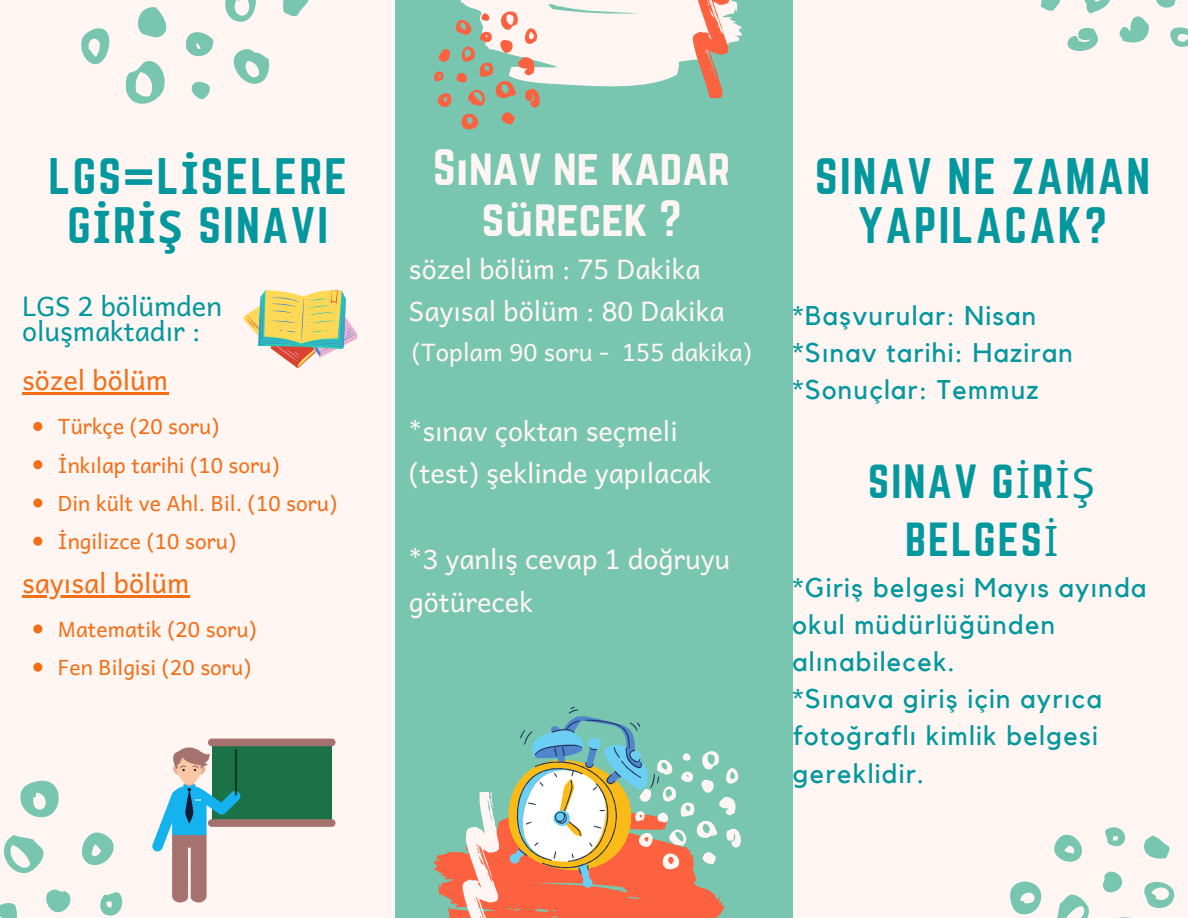
<style>
.page{position:relative;width:1188px;height:918px;background:#fff6f3}
.page>*{position:absolute;margin:0;border:0;box-sizing:border-box;transform-origin:0 0}
.t1{font:45px/49.5px "Norwester";letter-spacing:.05em;color:#03989e;text-align:center}
.t2{font:45px/50.7px "Norwester";color:#fff6f3;text-align:center}
.t3{font:42px/58.5px "Norwester";letter-spacing:.05em;color:#03989e;text-align:center}
.t4{font:27px/37.2px "Kollektif";letter-spacing:.05em;color:#03989e}
.t5{font:27px/42.8px "Andika";color:#fff6f3}
.t6{font:27px/24.8px "Andika";color:#03989e}
.t7{font:27px "Andika";color:#f46e16}
.t8{font:24px "Andika";color:#fff6f3}
.t9{font:21px/38.2px "Andika";color:#f46e16}
.s1{font-family:"Noto Sans";font-weight:700}
.s2{font-family:"Noto Sans"}
</style>
<div class="page">
<div style="left:395px;top:0;width:397px;height:918px;background:#78c6b0"></div>
<svg style="left:225px;top:0;width:31px;height:22px"></svg>
<svg style="left:283px;top:0;width:26px;height:17px"></svg>
<svg style="left:137px;top:7px;width:30px;height:31px"></svg>
<svg style="left:81px;top:28px;width:29px;height:37px"></svg>
<svg style="left:186px;top:32px;width:28px;height:25px"></svg>
<svg style="left:233px;top:49px;width:36px;height:35px"></svg>
<svg style="left:125px;top:61px;width:40px;height:43px"></svg>
<svg style="left:191px;top:81px;width:19px;height:19px"></svg>
<svg style="left:20px;top:781px;width:39px;height:37px"></svg>
<svg style="left:81px;top:832px;width:33px;height:34px"></svg>
<svg style="left:4px;top:835px;width:40px;height:38px"></svg>
<svg style="left:46px;top:889px;width:25px;height:24px"></svg>
<svg style="left:100px;top:892px;width:23px;height:24px"></svg>
<svg style="left:0;top:903px;width:17px;height:15px"></svg>
<svg style="left:1041px;top:0;width:19px;height:11px"></svg>
<svg style="left:1067px;top:27px;width:31px;height:25px"></svg>
<svg style="left:1084px;top:0;width:26px;height:13px"></svg>
<svg style="left:1120px;top:0;width:68px;height:47px"></svg>
<svg style="left:1010px;top:881px;width:32px;height:34px"></svg>
<svg style="left:1054px;top:834px;width:28px;height:28px"></svg>
<svg style="left:1057px;top:894px;width:32px;height:24px"></svg>
<svg style="left:1105px;top:827px;width:20px;height:20px"></svg>
<svg style="left:1144px;top:836px;width:26px;height:23px"></svg>
<svg style="left:1103px;top:871px;width:72px;height:47px"></svg>
<svg style="left:434px;top:0;width:308px;height:129px"></svg>
<svg style="left:243px;top:290px;width:114px;height:78px"></svg>
<svg style="left:33px;top:422px;width:9px;height:9px"></svg>
<svg style="left:33px;top:460px;width:9px;height:9px"></svg>
<svg style="left:33px;top:498px;width:9px;height:9px"></svg>
<svg style="left:33px;top:537px;width:9px;height:9px"></svg>
<svg style="left:33px;top:624px;width:9px;height:9px"></svg>
<svg style="left:33px;top:663px;width:9px;height:9px"></svg>
<hr style="left:22px;top:393px;width:146px;height:2px;background:#f46e16">
<hr style="left:22px;top:595px;width:168px;height:2px;background:#f46e16">
<svg style="left:434px;top:706px;width:307px;height:212px"></svg>
<div style="left:212px;top:743px;width:120px;height:80px;background:#1b7246"></div>
<div style="left:208px;top:739px;width:127px;height:7px;background:#a6726e;border-radius:4px"></div>
<div style="left:208px;top:819px;width:127px;height:8px;background:#a6726e;border-radius:4px"></div>
<svg style="left:152px;top:743px;width:89px;height:160px"></svg>
<hr style="left:235px;top:749px;width:2px;height:47px;background:#0e3b23">
<h1 class="t1" style="left:49px;top:153px;width:300px">LGS=L<span class="s1">İ</span>SELERE<br>G<span class="s1">İ</span>R<span class="s1">İŞ</span> SINAVI</h1>
<h1 class="t2" style="left:433px;top:144px;width:299px">S<span class="s1">ı</span>nav ne kadar s<span class="s1">ü</span>recek ?</h1>
<p class="t5" style="left:409px;top:246px;width:317px">sözel bölüm : 75 Dakika<br>Sayısal bölüm : 80 Dakika</p>
<p class="t8" style="left:412px;top:331px;width:342px">(Toplam 90 soru - 155 dakika)</p>
<p class="t6" style="left:22px;top:293px;width:201px">LGS 2 bölümden oluşmaktadır :</p>
<p class="t7" style="left:22px;top:358px;width:147px">sözel bölüm</p>
<p class="t9" style="left:58px;top:406px;width:281px">Türkçe (20 soru)<br>İnkılap tarihi (10 soru)<br>Din kült ve Ahl. Bil. (10 soru)<br>İngilizce (10 soru)</p>
<p class="t7" style="left:22px;top:560px;width:169px">sayısal bölüm</p>
<p class="t9" style="left:58px;top:609px;width:200px">Matematik (20 soru)<br>Fen Bilgisi (20 soru)</p>
<p class="t5" style="left:409px;top:408px;width:304px">*sınav çoktan seçmeli (test) şeklinde yapılacak</p>
<p class="t5" style="left:409px;top:536px;width:323px">*3 yanlış cevap 1 doğruyu götürecek</p>
<h1 class="t1" style="left:815px;top:153px;width:336px">SINAV NE ZAMAN<br>YAPILACAK?</h1>
<p class="t4" style="left:793px;top:298px;width:282px">*Başvurular: Nisan *Sınav tarihi: Haziran *Sonuçlar: Temmuz</p>
<h2 class="t3" style="left:868px;top:454px;width:228px">SINAV G<span class="s2">İ</span>R<span class="s2">İŞ<br></span>BELGES<span class="s2">İ</span></h2>
<p class="t4" style="left:793px;top:570px;width:355px">*Giriş belgesi Mayıs ayında okul müdürlüğünden alınabilecek.<br>*Sınava giriş için ayrıca fotoğraflı kimlik belgesi gereklidir.</p>
</div>
